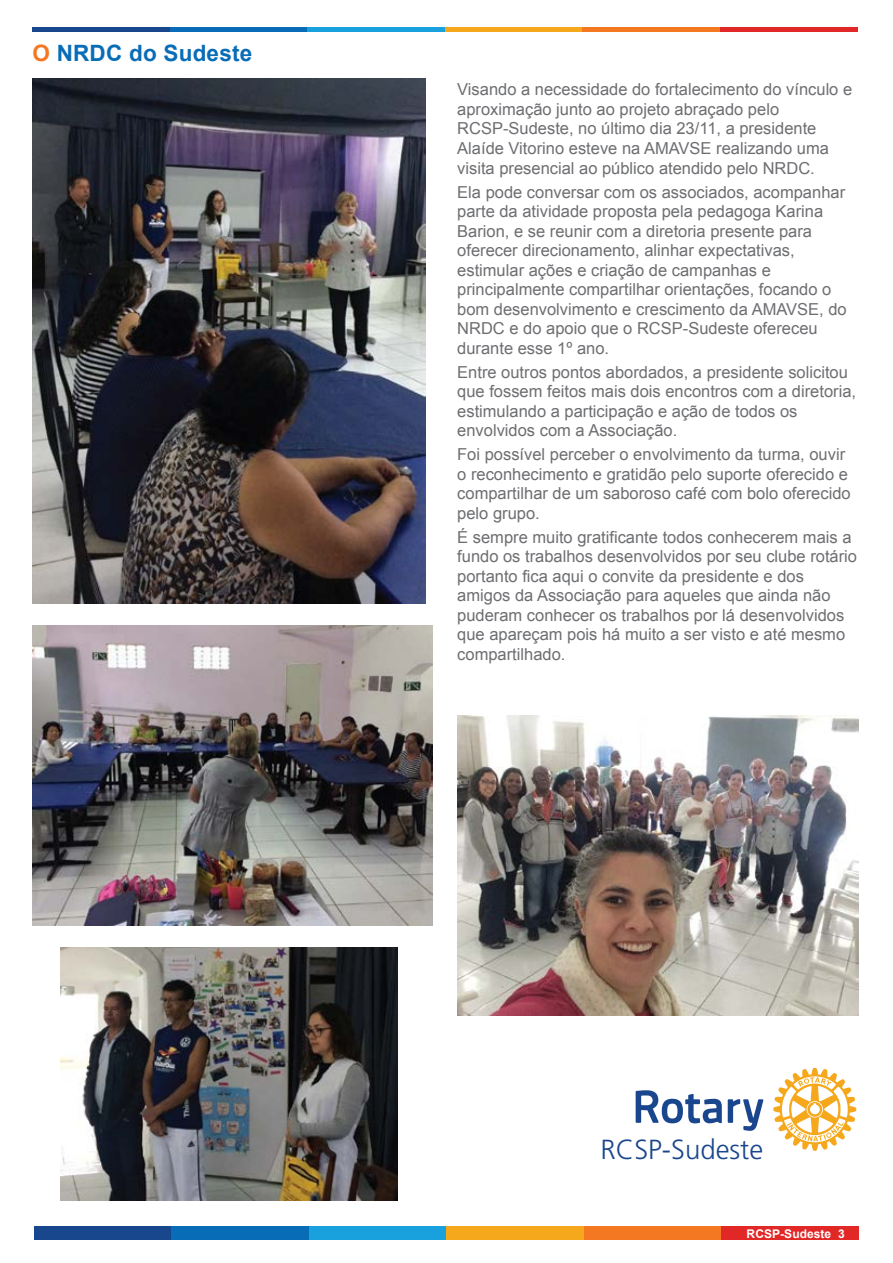
<style>
.page{position:relative;width:893px;height:1263px;background:#fff}
.page>*{position:absolute;margin:0;border:0;box-sizing:border-box;transform-origin:0 0}
.t1{font:300 27.6px "Frutiger LT Std";color:#1a468d}
.t2{font:700 22.5px "Arial";letter-spacing:.01em;color:#086cb6}
.t3{font:16.5px/19.5px "Arial";color:#6d6e71}
.t4{font:700 12px "Arial";letter-spacing:.005em;color:#fff}
.s1{color:#f47721}
</style>
<div class="page">
<div style="left:34px;top:1226px;width:137px;height:13px;background:#19478e"></div>
<div style="left:171px;top:1226px;width:138px;height:13px;background:#086cb6"></div>
<div style="left:309px;top:1226px;width:137px;height:13px;background:#18a1dc"></div>
<div style="left:446px;top:1226px;width:138px;height:13px;background:#f5a81c"></div>
<div style="left:584px;top:1226px;width:137px;height:13px;background:#f47721"></div>
<div style="left:721px;top:1226px;width:138px;height:13px;background:#e22727"></div>
<hr style="left:33px;top:27px;width:137px;height:4px;background:#19478e">
<hr style="left:170px;top:27px;width:137px;height:4px;background:#086cb6">
<hr style="left:307px;top:27px;width:138px;height:4px;background:#18a1dc">
<hr style="left:445px;top:27px;width:137px;height:4px;background:#f5a81c">
<hr style="left:582px;top:27px;width:138px;height:4px;background:#f47721">
<hr style="left:720px;top:27px;width:137px;height:4px;background:#e22727">
<img style="left:458px;top:715px;width:400px;height:300px">
<img style="left:60px;top:948px;width:338px;height:252px">
<img style="left:32px;top:626px;width:400px;height:300px">
<img style="left:32px;top:79px;width:393px;height:524px">
<svg style="left:773px;top:1068px;width:83px;height:83px"></svg>
<svg style="left:636px;top:1090px;width:127px;height:41px"></svg>
<h2 class="t2" style="left:32px;top:38px;width:221px"><span class="s1">O</span> NRDC do Sudeste</h2>
<p class="t3" style="left:457px;top:80px;width:396px">Visando a necessidade do fortalecimento do vínculo e aproximação junto ao projeto abraçado pelo RCSP-Sudeste, no último dia 23/11, a presidente Alaíde Vitorino esteve na AMAVSE realizando uma visita presencial ao público atendido pelo NRDC.</p>
<p class="t3" style="left:457px;top:182px;width:391px">Ela pode conversar com os associados, acompanhar parte da atividade proposta pela pedagoga Karina Barion, e se reunir com a diretoria presente para oferecer direcionamento, alinhar expectativas, estimular ações e criação de campanhas e principalmente compartilhar orientações, focando o bom desenvolvimento e crescimento da AMAVSE, do NRDC e do apoio que o RCSP-Sudeste ofereceu durante esse 1º ano.</p>
<p class="t3" style="left:457px;top:362px;width:400px">Entre outros pontos abordados, a presidente solicitou que fossem feitos mais dois encontros com a diretoria, estimulando a participação e ação de todos os envolvidos com a Associação.</p>
<p class="t3" style="left:457px;top:445px;width:395px">Foi possível perceber o envolvimento da turma, ouvir o reconhecimento e gratidão pelo suporte oferecido e compartilhar de um saboroso café com bolo oferecido pelo grupo.</p>
<p class="t3" style="left:457px;top:527px;width:401px">É sempre muito gratificante todos conhecerem mais a fundo os trabalhos desenvolvidos por seu clube rotário portanto fica aqui o convite da presidente e dos amigos da Associação para aqueles que ainda não puderam conhecer os trabalhos por lá desenvolvidos que apareçam pois há muito a ser visto e até mesmo compartilhado.</p>
<h1 class="t1" style="left:601px;top:1134px;width:164px">RCSP-Sudeste</h1>
<p class="t4" style="left:747px;top:1226px;width:100px">RCSP-Sudeste 3</p>
</div>
